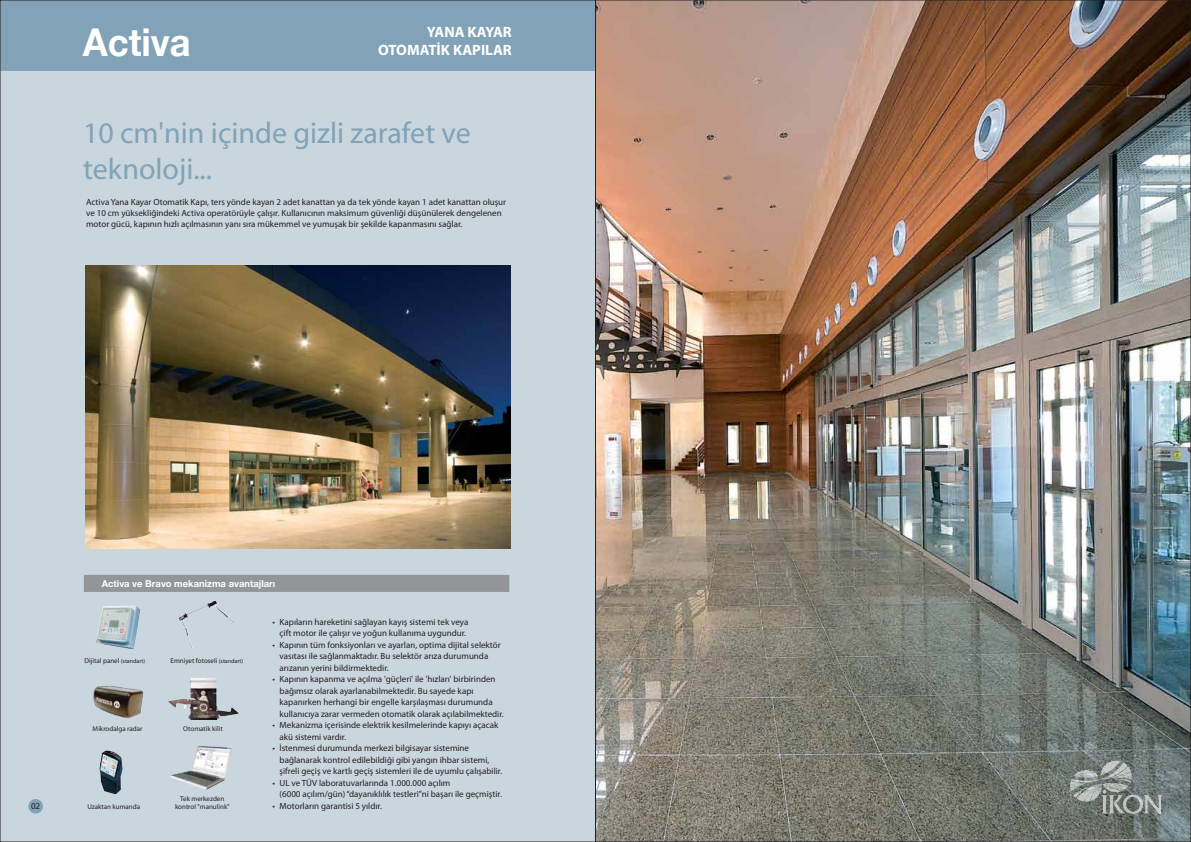
<style>
.page{position:relative;width:1191px;height:842px;background:#cad6de}
.page>*{position:absolute;margin:0;border:0;box-sizing:border-box;transform-origin:0 0}
.t1{font:700 38.3px "Helvetica Neue";color:#fff;scale:.95 1}
.t2{font:30px/36px "Myriad";color:#81a2b7}
.t3{font:700 15px "Myriad Pro";color:#fff}
.t4{font:700 9.4px "Helvetica Neue";color:#fff}
.t5{font:9px/11.5px "Myriad Pro";color:#231f20}
.t6{font:7px "Myriad";color:#231f20}
.s1{font-size:6px}
</style>
<div class="page">
<div style="left:0;top:0;width:1191px;height:71px;background:#81a2b7"></div>
<img style="left:597px;top:2px;width:592px;height:838px">
<img style="left:85px;top:265px;width:425px;height:284px">
<img style="left:179px;top:601px;width:56px;height:50px">
<img style="left:93px;top:685px;width:51px;height:33px">
<img style="left:99px;top:750px;width:24px;height:44px">
<img style="left:96px;top:606px;width:44px;height:43px">
<div style="left:84px;top:575px;width:425px;height:17px;background:#939598"></div>
<img style="left:170px;top:746px;width:62px;height:44px">
<img style="left:168px;top:678px;width:71px;height:42px">
<div style="left:28px;top:799px;width:15px;height:15px;background:#81a2b7;border-radius:50%"></div>
<svg style="left:1070px;top:761px;width:92px;height:53px;background:#848b88"></svg>
<h1 class="t1" style="left:83px;top:18px;width:115px">Activa</h1>
<h3 class="t3" style="left:427px;top:22px;width:86px">YANA KAYAR</h3>
<h3 class="t3" style="left:378px;top:40px;width:135px">OTOMATİK KAPILAR</h3>
<h2 class="t2" style="left:83px;top:117px;width:389px">10 cm'nin içinde gizli zarafet ve teknoloji...</h2>
<p class="t5" style="left:86px;top:196px;width:421px;line-height:10.8px">Activa Yana Kayar Otomatik Kapı, ters yönde kayan 2 adet kanattan ya da tek yönde kayan 1 adet kanattan oluşur ve 10 cm yüksekliğindeki Activa operatörüyle çalışır. Kullanıcının maksimum güvenliği düşünülerek dengelenen motor gücü, kapının hızlı açılmasının yanı sıra mükemmel ve yumuşak bir şekilde kapanmasını sağlar.</p>
<p class="t4" style="left:102px;top:578px;width:175px">Activa ve Bravo mekanizma avantajları</p>
<p class="t5" style="left:272px;top:616px;width:198px;text-align:center">• Kapıların hareketini sağlayan kayış sistemi tek veya çift motor ile çalışır ve yoğun kullanıma uygundur.</p>
<p class="t5" style="left:279px;top:639px;width:223px;text-indent:-7px">• Kapının tüm fonksiyonları ve ayarları, optima dijital selektör vasıtası ile sağlanmaktadır. Bu selektör arıza durumunda arızanın yerini bildirmektedir.</p>
<p class="t5" style="left:279px;top:673px;width:226px;text-indent:-7px">• Kapının kapanma ve açılma 'güçleri' ile 'hızları' birbirinden bağımsız olarak ayarlanabilmektedir. Bu sayede kapı kapanırken herhangi bir engelle karşılaşması durumunda kullanıcıya zarar vermeden otomatik olarak açılabilmektedir.</p>
<p class="t5" style="left:279px;top:719px;width:220px;text-indent:-7px">• Mekanizma içerisinde elektrik kesilmelerinde kapıyı açacak akü sistemi vardır.</p>
<p class="t5" style="left:279px;top:742px;width:224px;text-indent:-7px">• İstenmesi durumunda merkezi bilgisayar sistemine bağlanarak kontrol edilebildiği gibi yangın ihbar sistemi, şifreli geçiş ve kartlı geçiş sistemleri ile de uyumlu çalışabilir.</p>
<p class="t5" style="left:279px;top:777px;width:224px;text-indent:-7px">• UL ve TÜV laboratuvarlarında 1.000.000 açılım<br>(6000 açılım/gün) “dayanıklılık testleri”ni başarı ile geçmiştir.</p>
<p class="t6" style="left:171px;top:657px;width:74px">Emniyet fotoseli <span class="s1">(standart)</span></p>
<p class="t6" style="left:85px;top:657px;width:62px">Dijital panel <span class="s1">(standart)</span></p>
<p class="t6" style="left:93px;top:725px;width:51px">Mikrodalga radar</p>
<p class="t6" style="left:183px;top:725px;width:41px">Otomatik kilit</p>
<p class="t6" style="left:180px;top:795px;width:46px">Tek merkezden</p>
<p class="t6" style="left:87px;top:803px;width:54px">Uzaktan kumanda</p>
<p class="t5" style="left:272px;top:800px;width:111px">• Motorların garantisi 5 yıldır.</p>
<p class="t5" style="left:31px;top:800px;width:11px">02</p>
<p class="t6" style="left:175px;top:803px;width:56px">kontrol "manulink"</p>
</div>
